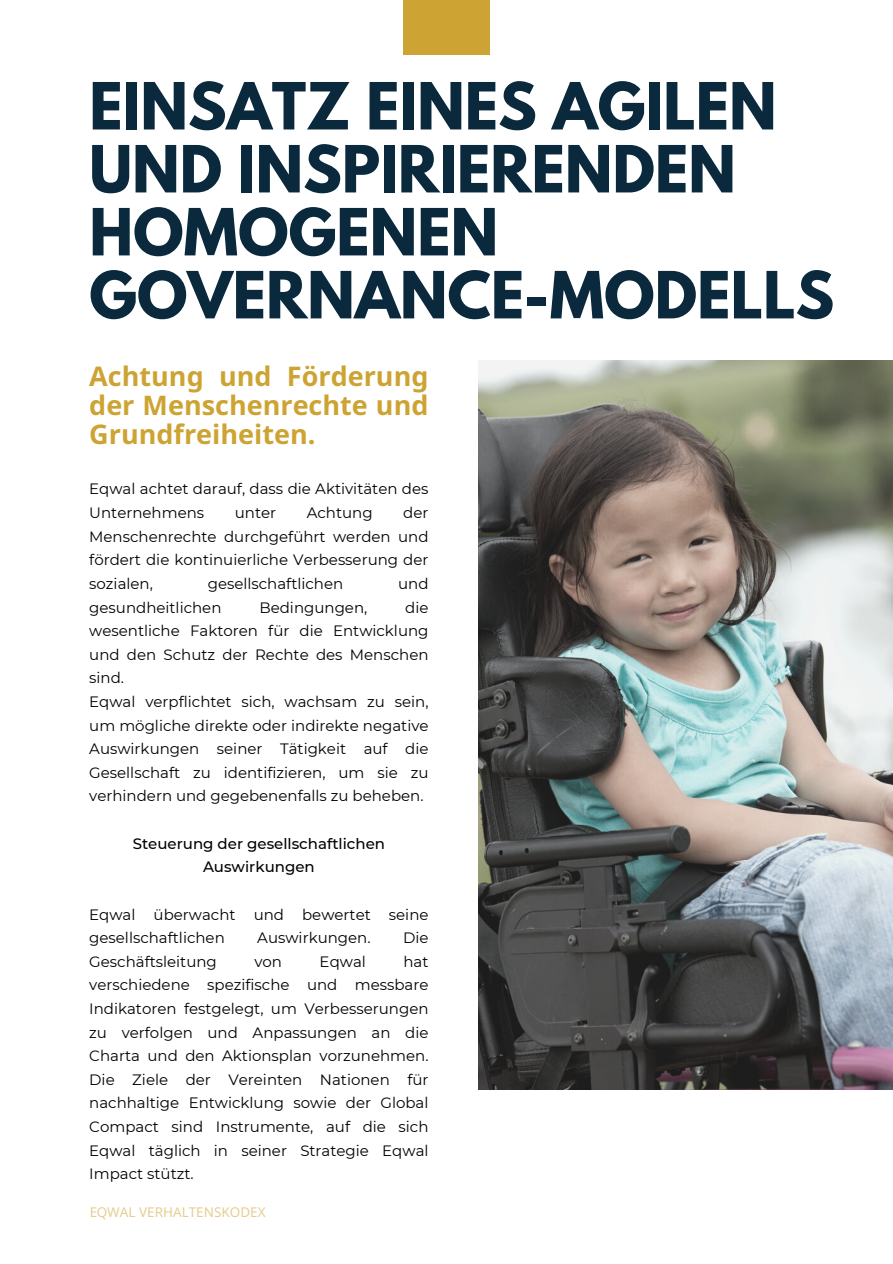
<style>
.page{position:relative;width:893px;height:1264px;background:#fff}
.page>*{position:absolute;margin:0;border:0;box-sizing:border-box;transform-origin:0 0}
.t1{font:700 57.6px/63px "League Spartan";color:#0a293d}
.t2{font:700 27px/29.2px "Noto Sans";color:#cda433;text-align:justify}
.t3{font:15px/23.5px "Montserrat";color:#000;text-align:justify}
.t4{font:500 15px/23.5px "Montserrat";color:#000;text-align:center}
.t5{font:13.5px "Noto Sans";color:#cda433}
</style>
<div class="page">
<div style="left:403px;top:0;width:86px;height:55px;background:#cda433"></div>
<img style="left:478px;top:361px;width:414px;height:728px">
<p class="t1" style="left:89px;top:82px;width:746px">EINSATZ EINES AGILEN<br>UND INSPIRIERENDEN<br>HOMOGENEN<br>GOVERNANCE-MODELLS</p>
<p class="t2" style="left:89px;top:361px;width:341px">Achtung und Förderung der Menschenrechte und Grundfreiheiten.</p>
<p class="t3" style="left:89px;top:477px;width:341px">Eqwal achtet darauf, dass die Aktivitäten des<br>Unternehmens</p>
<p class="t3" style="left:89px;top:501px;width:341px;text-indent:314px">der Menschenrechte durchgeführt werden und fördert die kontinuierliche Verbesserung der sozialen,</p>
<p class="t3" style="left:235px;top:501px;width:43px">unter</p>
<p class="t3" style="left:307px;top:501px;width:67px">Achtung</p>
<p class="t3" style="left:208px;top:571px;width:137px">gesellschaftlichen</p>
<p class="t3" style="left:398px;top:571px;width:32px">und</p>
<p class="t3" style="left:89px;top:595px;width:134px">gesundheitlichen</p>
<p class="t3" style="left:259px;top:595px;width:109px">Bedingungen,</p>
<p class="t3" style="left:89px;top:595px;width:341px;text-indent:316px">die wesentliche Faktoren für die Entwicklung und den Schutz der Rechte des Menschen sind.</p>
<p class="t3" style="left:89px;top:690px;width:341px">Eqwal verpflichtet sich, wachsam zu sein, um mögliche direkte oder indirekte negative Auswirkungen seiner Tätigkeit auf die Gesellschaft zu identifizieren, um sie zu verhindern und gegebenenfalls zu beheben.</p>
<p class="t4" style="left:133px;top:831px;width:254px">Steuerung der gesellschaftlichen<br>Auswirkungen</p>
<p class="t3" style="left:89px;top:902px;width:341px">Eqwal überwacht und bewertet seine gesellschaftlichen</p>
<p class="t3" style="left:257px;top:926px;width:115px">Auswirkungen.</p>
<p class="t3" style="left:403px;top:926px;width:27px">Die</p>
<p class="t3" style="left:89px;top:949px;width:129px">Geschäftsleitung</p>
<p class="t3" style="left:254px;top:949px;width:29px">von</p>
<p class="t3" style="left:319px;top:949px;width:48px">Eqwal</p>
<p class="t3" style="left:89px;top:949px;width:341px;text-indent:314px">hat verschiedene spezifische und messbare Indikatoren festgelegt, um Verbesserungen zu verfolgen und Anpassungen an die Charta und den Aktionsplan vorzunehmen.<br>Die Ziele der Vereinten Nationen für nachhaltige Entwicklung sowie der Global Compact sind Instrumente, auf die sich Eqwal täglich in seiner Strategie Eqwal Impact stützt.</p>
<p class="t5" style="left:89px;top:1202px;width:178px">EQWAL VERHALTENSKODEX</p>
</div>
